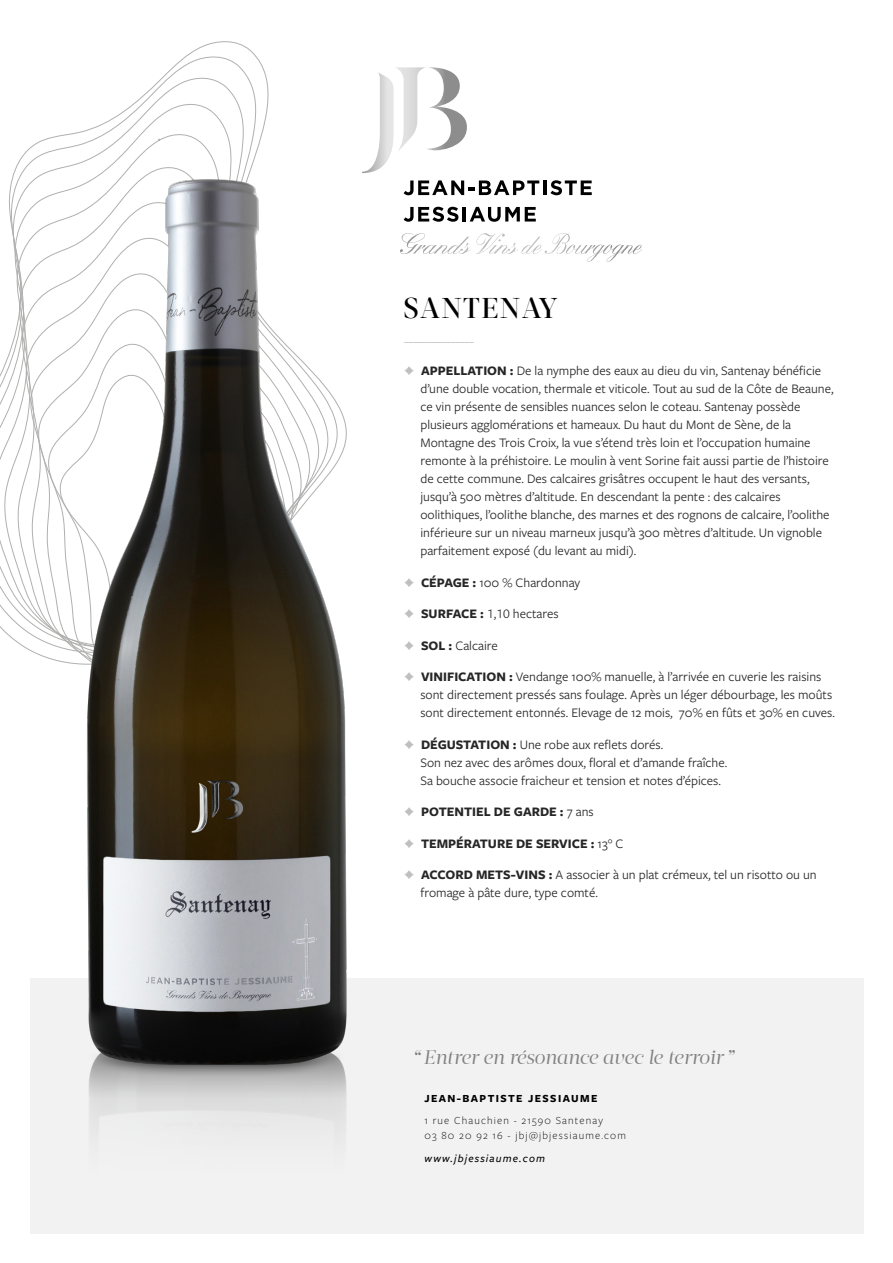
<style>
.page{position:relative;width:893px;height:1263px;background:#fff}
.page>*{position:absolute;margin:0;border:0;box-sizing:border-box;transform-origin:0 0}
.t1{font:500 28.5px "Acta Display W01";letter-spacing:.05em;color:#000}
.t2{font:300 22.5px "Freight Sans Pro";color:#c4c4c4}
.t3{font:italic 19.5px "Acta Display W04";letter-spacing:-.015em;color:#808080}
.t4{font:13.5px/18px "Freight Sans Pro";color:#262626}
.t5{font:700 13.5px "Freight Sans Pro";color:#262626}
.t6{font:300 11.25px/15px "Freight Sans Pro";letter-spacing:.1em;color:#000}
.t7{font:700 11.25px "Freight Sans Pro";letter-spacing:.125em;color:#000}
.t8{font:italic 500 11.25px "Freight Sans Pro";letter-spacing:.1em;color:#000}
.s1{font-weight:700}
.s2{font-weight:400}
</style>
<div class="page">
<div style="left:30px;top:978px;width:833px;height:255px;background:#f2f2f2"></div>
<svg style="left:580px;top:180px;width:12px;height:15px"></svg>
<svg style="left:378px;top:67px;width:82px;height:31px"></svg>
<svg style="left:578px;top:244px;width:64px;height:18px"></svg>
<img style="left:0;top:98px;width:578px;height:1034px">
<svg style="left:405px;top:366px;width:9px;height:9px"></svg>
<svg style="left:405px;top:578px;width:9px;height:9px"></svg>
<svg style="left:405px;top:609px;width:9px;height:9px"></svg>
<svg style="left:405px;top:641px;width:9px;height:9px"></svg>
<svg style="left:405px;top:672px;width:9px;height:9px"></svg>
<svg style="left:405px;top:740px;width:9px;height:9px"></svg>
<svg style="left:405px;top:807px;width:9px;height:9px"></svg>
<svg style="left:405px;top:839px;width:9px;height:9px"></svg>
<svg style="left:405px;top:870px;width:9px;height:9px"></svg>
<h1 class="t1" style="left:403px;top:292px;width:156px">SANTENAY</h1>
<h2 class="t2" style="left:403px;top:326px;width:73px">---------------</h2>
<p class="t4" style="left:420px;top:361px;width:415px"><span class="s1">APPELLATION :</span> De la nymphe des eaux au dieu du vin, Santenay bénéficie d’une double vocation, thermale et viticole. Tout au sud de la Côte de Beaune, ce vin présente de sensibles nuances selon le coteau. Santenay possède plusieurs agglomérations et hameaux. Du haut du Mont de Sène, de la Montagne des Trois Croix, la vue s’étend très loin et l’occupation humaine remonte à la préhistoire. Le moulin à vent Sorine fait aussi partie de l’histoire de cette commune. Des calcaires grisâtres occupent le haut des versants, jusqu’à 500 mètres d’altitude. En descendant la pente : des calcaires oolithiques, l’oolithe blanche, des marnes et des rognons de calcaire, l’oolithe inférieure sur un niveau marneux jusqu’à 300 mètres d’altitude. Un vignoble parfaitement exposé (du levant au midi).</p>
<p class="t4" style="left:421px;top:573px;width:161px"><span class="s1">CÉPAGE :</span> 100 % Chardonnay</p>
<p class="t4" style="left:421px;top:604px;width:139px"><span class="s1">SURFACE :</span> 1,10 hectares</p>
<p class="t4" style="left:421px;top:636px;width:78px"><span class="s1">SOL :</span> Calcaire</p>
<p class="t4" style="left:420px;top:667px;width:416px"><span class="s1">VINIFICATION :</span> Vendange 100% manuelle, à l’arrivée en cuverie les raisins sont directement pressés sans foulage. Après un léger débourbage, les moûts sont directement entonnés. Elevage de 12 mois, 70% en fûts et 30% en cuves.</p>
<p class="t4" style="left:420px;top:735px;width:308px"><span class="s1">DÉGUSTATION :</span> Une robe aux reflets dorés.<br>Son nez avec des arômes doux, floral et d’amande fraîche.<br>Sa bouche associe fraicheur et tension et notes d’épices.</p>
<p class="t5" style="left:421px;top:803px;width:174px">POTENTIEL DE GARDE : <span class="s2">7 ans</span></p>
<p class="t5" style="left:421px;top:834px;width:204px">TEMPÉRATURE DE SERVICE : <span class="s2">13° C</span></p>
<p class="t4" style="left:420px;top:865px;width:398px"><span class="s1">ACCORD METS-VINS :</span> A associer à un plat crémeux, tel un risotto ou un fromage à pâte dure, type comté.</p>
<h3 class="t3" style="left:412px;top:1046px;width:324px">“Entrer en résonance avec le terroir ”</h3>
<p class="t7" style="left:424px;top:1090px;width:175px">JEAN-BAPTISTE JESSIAUME</p>
<p class="t6" style="left:424px;top:1112px;width:203px">1 rue Chauchien - 21590 Santenay<br>03 80 20 92 16 - jbj@jbjessiaume.com</p>
<p class="t8" style="left:424px;top:1150px;width:122px">www.jbjessiaume.com</p>
</div>
